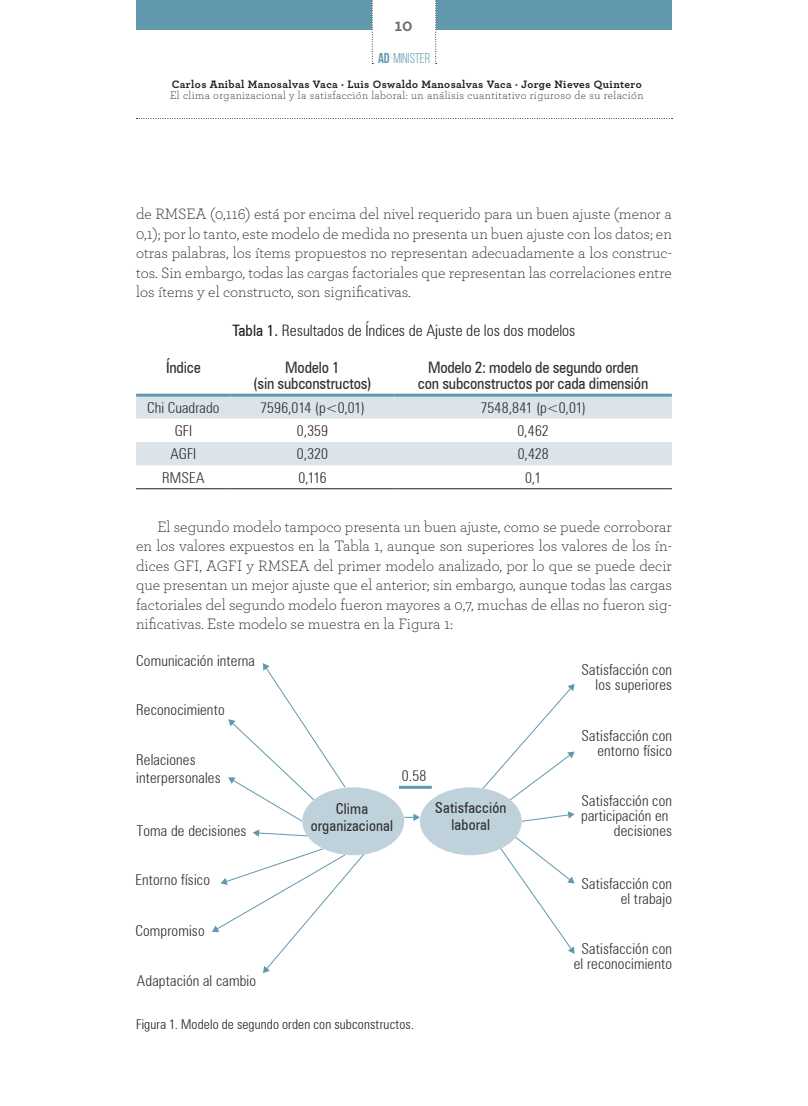
<style>
.page{position:relative;width:808px;height:1106px;background:#fff}
.page>*{position:absolute;margin:0;border:0;box-sizing:border-box;transform-origin:0 0}
.t1{font:700 18px "Archer Pro";color:#6c6d70}
.Texto_corido_con_san{font:300 15.75px/19.5px "Archer Pro";color:#231f20;text-align:justify}
.Texto_corrido_sin_sa{font:300 15.75px/19.5px "Archer Pro";color:#231f20;text-align:justify}
.titulos_en_tabla{font:condensed 15.75px "Zurich BT";letter-spacing:-.015em;color:#312f30}
.titulo_imagen{font:300 condensed 15.75px "Zurich BT";color:#231f20}
.texto_tabla{font:300 condensed 15px/15px "Zurich BT";letter-spacing:.01em;color:#312f30;text-align:right}
.t2{font:condensed 15px/16.5px "Zurich BT";letter-spacing:.01em;color:#312f30;text-align:center}
.t3{font:14.25px "Bebas Neue";color:#6198ae}
.Fuente{font:300 condensed 13.5px "Zurich BT";letter-spacing:.01em;color:#231f20}
.t4{font:300 11.25px "Archer Pro";letter-spacing:.035em;color:#231f20}
.t5{font:700 11.25px "Archer Pro";letter-spacing:.03em;color:#231f20}
.s1{font-weight:700}
.s2{font-weight:300}
.s3{font-weight:400}
</style>
<div class="page">
<svg style="left:136px;top:118px;width:536px;height:1px"></svg>
<div style="left:136px;top:0;width:236px;height:30px;background:#6198ae"></div>
<svg style="left:435px;top:0;width:2px;height:64px"></svg>
<svg style="left:372px;top:0;width:1px;height:64px"></svg>
<div style="left:436px;top:0;width:236px;height:30px;background:#6198ae"></div>
<svg style="left:136px;top:396px;width:536px;height:69px;fill:#dae4ea"></svg>
<hr style="left:136px;top:393px;width:95px;height:3px;background:#6198ae">
<hr style="left:231px;top:393px;width:163px;height:3px;background:#6198ae">
<hr style="left:394px;top:393px;width:278px;height:3px;background:#6198ae">
<hr style="left:136px;top:488px;width:95px;height:1px;background:#231f20">
<hr style="left:231px;top:488px;width:163px;height:1px;background:#231f20">
<hr style="left:394px;top:488px;width:278px;height:1px;background:#231f20">
<svg style="left:483px;top:684px;width:92px;height:116px"></svg>
<svg style="left:522px;top:811px;width:53px;height:11px"></svg>
<svg style="left:499px;top:836px;width:76px;height:117px"></svg>
<svg style="left:253px;top:829px;width:54px;height:7px"></svg>
<svg style="left:228px;top:663px;width:118px;height:159px"></svg>
<svg style="left:212px;top:847px;width:154px;height:126px"></svg>
<hr style="left:399px;top:785px;width:33px;height:3px;background:#6198ae">
<svg style="left:404px;top:813px;width:16px;height:8px"></svg>
<div style="left:302px;top:787px;width:102px;height:68px;background:#bfd2dc;border-radius:50%"></div>
<div style="left:420px;top:787px;width:102px;height:68px;background:#bfd2dc;border-radius:50%"></div>
<p class="t1" style="left:394px;top:10px;width:20px">10</p>
<p class="t3" style="left:378px;top:51px;width:54px"><span class="s1">AD</span><span class="s2">-</span>MINISTER</p>
<p class="t5" style="left:172px;top:75px;width:471px">Carlos Anibal Manosalvas Vaca · Luis Oswaldo Manosalvas Vaca · Jorge Nieves Quintero</p>
<p class="t4" style="left:170px;top:88px;width:475px">El clima organizacional y la satisfacción laboral: un análisis cuantitativo riguroso de su relación</p>
<p class="Texto_corrido_sin_sa" style="left:136px;top:204px;width:537px">de RMSEA (0,116) está por encima del nivel requerido para un buen ajuste (menor a 0,1); por lo tanto, este modelo de medida no presenta un buen ajuste con los datos; en otras palabras, los ítems propuestos no representan adecuadamente a los construc&shy;tos. Sin embargo, todas las cargas factoriales que representan las correlaciones entre los ítems y el constructo, son significativas.</p>
<p class="titulo_imagen" style="left:232px;top:321px;width:344px"><span class="s3">Tabla 1.</span> Resultados de Índices de Ajuste de los dos modelos</p>
<p class="titulos_en_tabla" style="left:166px;top:357px;width:36px">Índice</p>
<p class="titulos_en_tabla" style="left:285px;top:357px;width:56px">Modelo 1</p>
<p class="titulos_en_tabla" style="left:254px;top:374px;width:119px">(sin subconstructos)</p>
<p class="titulos_en_tabla" style="left:428px;top:357px;width:212px">Modelo 2: modelo de segundo orden</p>
<p class="titulos_en_tabla" style="left:418px;top:374px;width:232px">con subconstructos por cada dimensión</p>
<p class="texto_tabla" style="left:147px;top:399px;width:74px">Chi Cuadrado</p>
<p class="texto_tabla" style="left:260px;top:399px;width:106px">7596,014 (p&lt;0,01)</p>
<p class="texto_tabla" style="left:480px;top:399px;width:107px">7548,841 (p&lt;0,01)</p>
<p class="texto_tabla" style="left:175px;top:423px;width:19px">GFI</p>
<p class="texto_tabla" style="left:297px;top:423px;width:33px">0,359</p>
<p class="texto_tabla" style="left:517px;top:423px;width:33px">0,462</p>
<p class="texto_tabla" style="left:170px;top:446px;width:27px">AGFI</p>
<p class="texto_tabla" style="left:297px;top:446px;width:33px">0,320</p>
<p class="texto_tabla" style="left:518px;top:446px;width:32px">0,428</p>
<p class="texto_tabla" style="left:162px;top:470px;width:44px">RMSEA</p>
<p class="texto_tabla" style="left:298px;top:470px;width:30px">0,116</p>
<p class="texto_tabla" style="left:525px;top:470px;width:18px">0,1</p>
<p class="Texto_corido_con_san" style="left:136px;top:516px;width:537px;text-indent:21px">El segundo modelo tampoco presenta un buen ajuste, como se puede corroborar en los valores expuestos en la Tabla 1, aunque son superiores los valores de los ín&shy;dices GFI, AGFI y RMSEA del primer modelo analizado, por lo que se puede decir que presentan un mejor ajuste que el anterior; sin embargo, aunque todas las cargas factoriales del segundo modelo fueron mayores a 0,7, muchas de ellas no fueron sig&shy;nificativas. Este modelo se muestra en la Figura 1:</p>
<p class="texto_tabla" style="left:136px;top:653px;width:120px">Comunicación interna</p>
<p class="texto_tabla" style="left:136px;top:702px;width:90px">Reconocimiento</p>
<p class="texto_tabla" style="left:136px;top:751px;width:86px;line-height:18px;text-align:left">Relaciones interpersonales</p>
<p class="texto_tabla" style="left:137px;top:823px;width:111px">Toma de decisiones</p>
<p class="texto_tabla" style="left:135px;top:872px;width:76px">Entorno físico</p>
<p class="texto_tabla" style="left:135px;top:922px;width:71px">Compromiso</p>
<p class="texto_tabla" style="left:137px;top:972px;width:121px">Adaptación al cambio</p>
<p class="texto_tabla" style="left:402px;top:768px;width:26px">0.58</p>
<p class="t2" style="left:311px;top:800px;width:84px">Clima organizacional</p>
<p class="t2" style="left:435px;top:799px;width:73px">Satisfacción laboral</p>
<p class="Fuente" style="left:136px;top:1015px;width:280px">Figura 1. Modelo de segundo orden con subconstructos.</p>
<p class="texto_tabla" style="left:581px;top:662px;width:92px">Satisfacción con los superiores</p>
<p class="texto_tabla" style="left:581px;top:728px;width:92px">Satisfacción con entorno físico</p>
<p class="texto_tabla" style="left:581px;top:793px;width:92px">Satisfacción con participación en decisiones</p>
<p class="texto_tabla" style="left:581px;top:876px;width:92px">Satisfacción con el trabajo</p>
<p class="texto_tabla" style="left:574px;top:941px;width:100px;text-align:center">Satisfacción con el reconocimiento</p>
</div>
